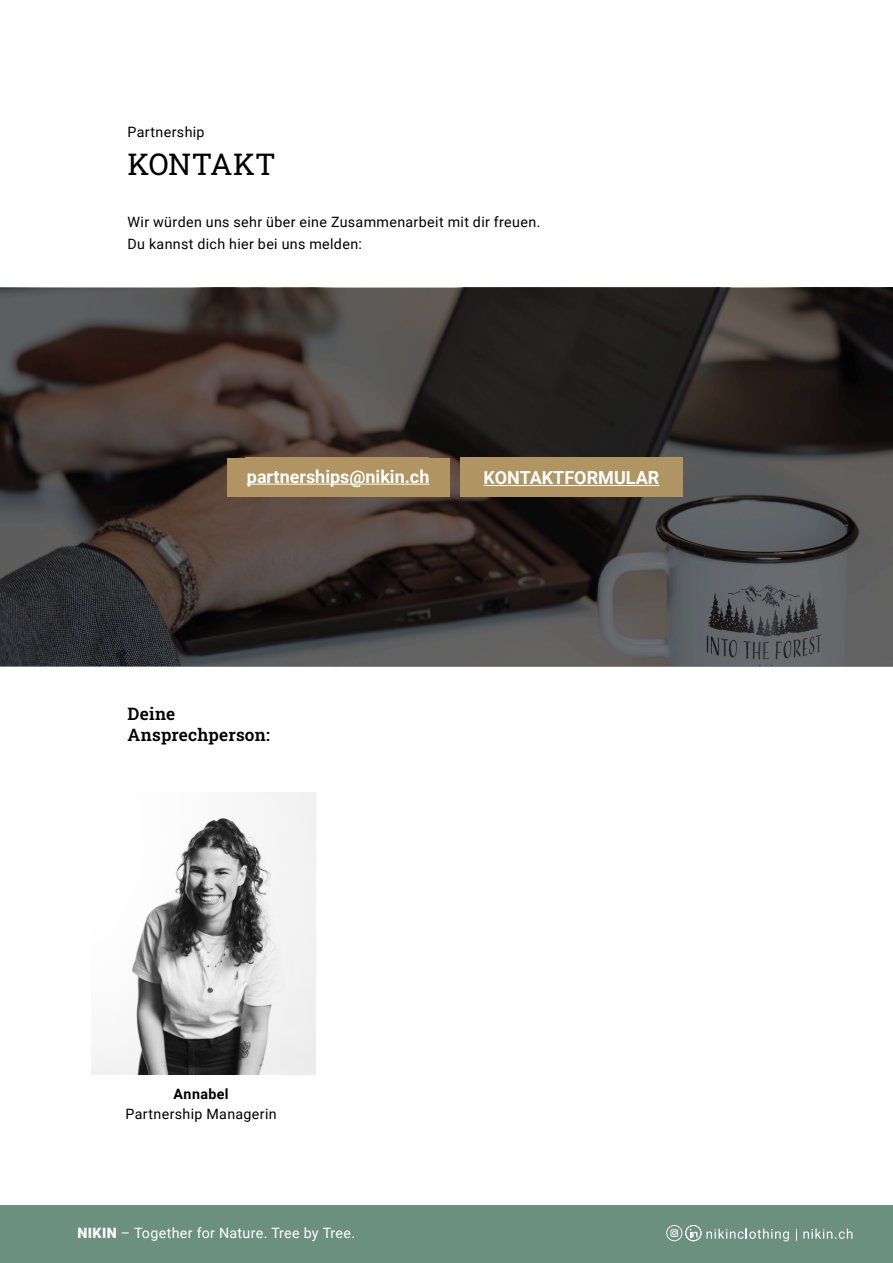
<style>
.page{position:relative;width:893px;height:1263px;background:#fff}
.page>*{position:absolute;margin:0;border:0;box-sizing:border-box;transform-origin:0 0}
.t1{font:30px "Roboto Slab";letter-spacing:-.005em;color:#000}
.t2{font:700 18px "Roboto";color:#fff}
.t3{font:600 17.25px/21px "Roboto Slab";letter-spacing:.01em;color:#000}
.t4{font:14.25px/22.5px "Roboto";letter-spacing:.025em;color:#000}
.t5{font:14.25px "Roboto";letter-spacing:.025em;color:#fff}
.t6{font:700 14.25px "Roboto";letter-spacing:.03em;color:#000}
.s1{font-weight:900}
</style>
<div class="page">
<svg style="left:0;top:288px;width:893px;height:378px;background:#3d3836"></svg>
<div style="left:0;top:1205px;width:893px;height:58px;background:#6b907f"></div>
<img style="left:91px;top:792px;width:225px;height:282px">
<div style="left:460px;top:457px;width:223px;height:39px;background:#b09462"></div>
<hr style="left:484px;top:485px;width:175px;height:1px;background:#fff">
<div style="left:227px;top:457px;width:223px;height:39px;background:#b09462"></div>
<svg style="left:803px;top:1228px;width:49px;height:11px"></svg>
<svg style="left:666px;top:1225px;width:123px;height:16px"></svg>
<hr style="left:247px;top:484px;width:182px;height:1px;background:#fff">
<p class="t4" style="left:128px;top:120px;width:79px">Partnership</p>
<h1 class="t1" style="left:128px;top:144px;width:150px">KONTAKT</h1>
<p class="t4" style="left:128px;top:210px;width:414px">Wir würden uns sehr über eine Zusammenarbeit mit dir freuen.<br>Du kannst dich hier bei uns melden:</p>
<p class="t2" style="left:247px;top:464px;width:184px">partnerships@nikin.ch</p>
<p class="t2" style="left:484px;top:465px;width:177px">KONTAKTFORMULAR</p>
<p class="t3" style="left:128px;top:703px;width:144px">Deine<br>Ansprechperson:</p>
<p class="t6" style="left:174px;top:1084px;width:57px">Annabel</p>
<p class="t4" style="left:125px;top:1102px;width:153px">Partnership Managerin</p>
<p class="t5" style="left:77px;top:1222px;width:279px"><span class="s1">NIKIN</span> – Together for Nature. Tree by Tree.</p>
</div>
